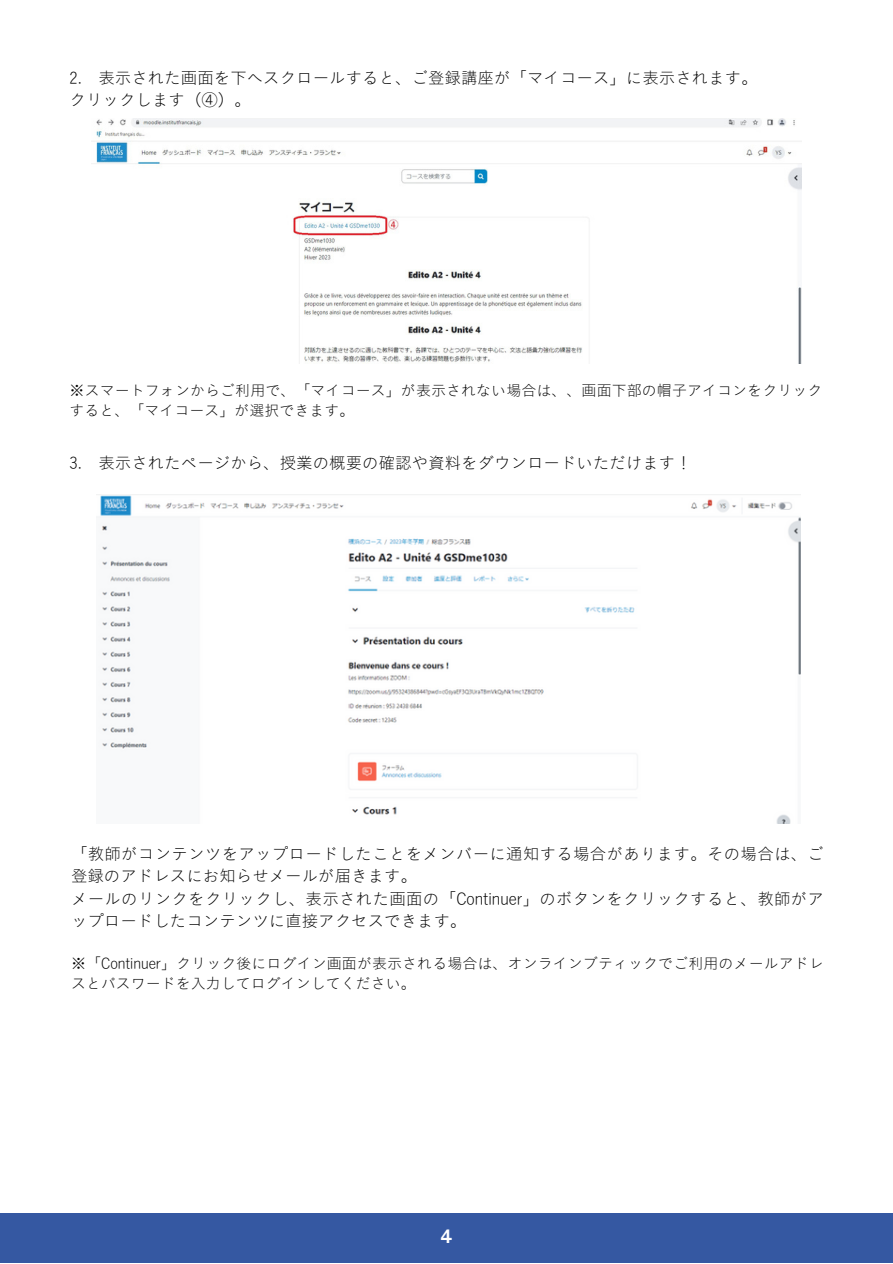
<style>
.page{position:relative;width:893px;height:1264px;background:#fff}
.page>*{position:absolute;margin:0;border:0;box-sizing:border-box;transform-origin:0 0}
.t1{font:18px "Proto Grotesk";color:#fff}
.t2{font:16.5px/22.5px "Koburina Go Std W1";color:#000}
.t3{font:15px/20.2px "Koburina Go Std W1";letter-spacing:.005em;color:#000}
</style>
<div class="page">
<div style="left:0;top:1213px;width:892px;height:49px;background:#3558a2"></div>
<img style="left:92px;top:118px;width:709px;height:246px">
<img style="left:97px;top:494px;width:703px;height:329px">
<p class="t2" style="left:70px;top:66px;width:689px">2. 表示された画面を下へスクロールすると、ご登録講座が「マイコース」に表示されます。</p>
<p class="t2" style="left:70px;top:89px;width:183px">クリックします（④）。</p>
<p class="t3" style="left:70px;top:380px;width:754px">※スマートフォンからご利用で、「マイコース」が表示されない場合は、、画面下部の帽子アイコンをクリックすると、「マイコース」が選択できます。</p>
<p class="t2" style="left:70px;top:451px;width:623px">3. 表示されたページから、授業の概要の確認や資料をダウンロードいただけます！</p>
<p class="t2" style="left:71px;top:842px;width:754px">「教師がコンテンツをアップロードしたことをメンバーに通知する場合があります。その場合は、ご登録のアドレスにお知らせメールが届きます。</p>
<p class="t2" style="left:71px;top:887px;width:754px">メールのリンクをクリックし、表示された画面の「Continuer」のボタンをクリックすると、教師がアップロードしたコンテンツに直接アクセスできます。</p>
<p class="t3" style="left:71px;top:953px;width:754px">※「Continuer」クリック後にログイン画面が表示される場合は、オンラインブティックでご利用のメールアドレスとパスワードを入力してログインしてください。</p>
<p class="t1" style="left:440px;top:1229px;width:13px">4</p>
</div>
